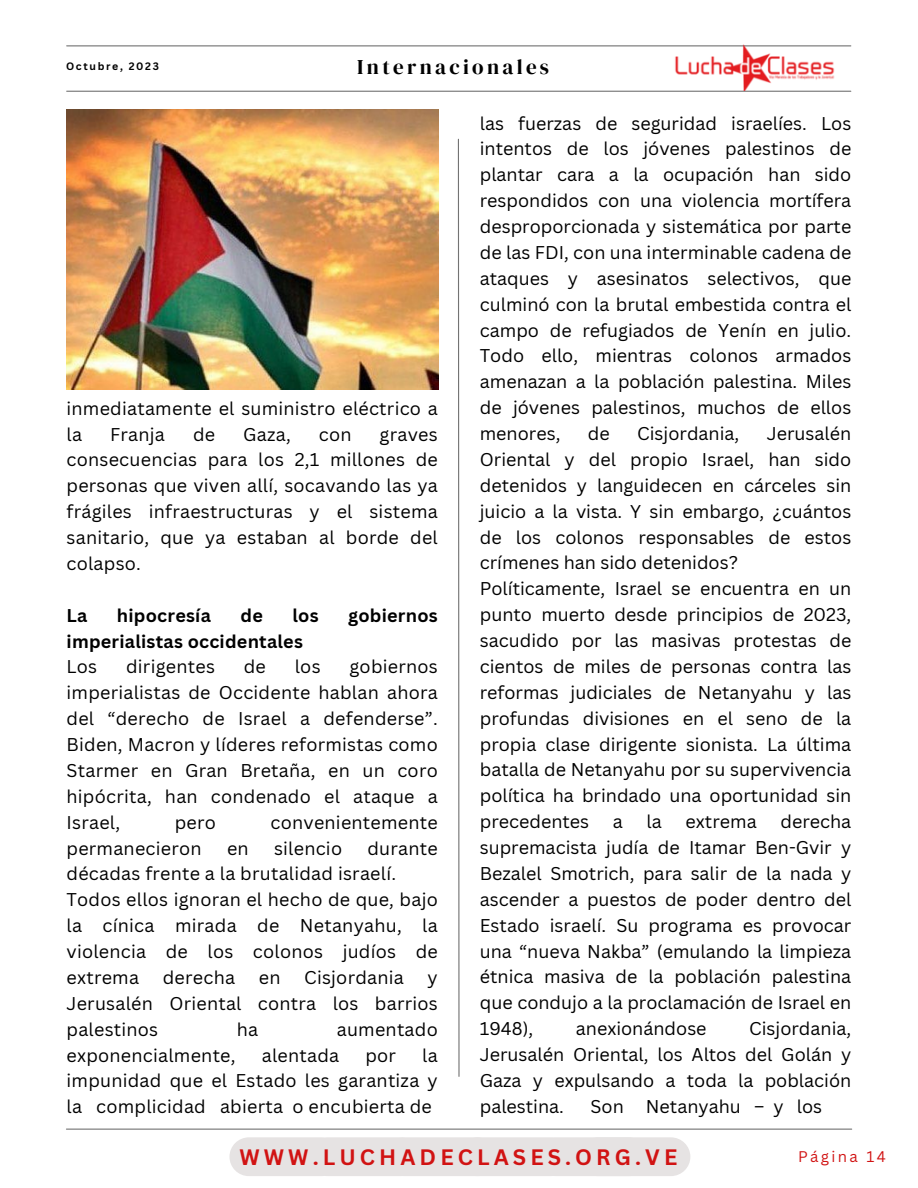
<style>
.page{position:relative;width:918px;height:1188px;background:#fff}
.page>*{position:absolute;margin:0;border:0;box-sizing:border-box;transform-origin:0 0}
.t1{font:700 21.75px "Canva Sans";letter-spacing:.19em;color:#d11313}
.t2{font:21px "DM Serif Display";letter-spacing:.16em;color:#000}
.t3{font:18px/25.8px "Canva Sans";letter-spacing:.015em;color:#000;text-align:justify}
.t4{font:700 18px "Canva Sans";letter-spacing:.015em;color:#000}
.t5{font:15px "Canva Sans";letter-spacing:.16em;color:#d11313}
.t6{font:700 10.5px "Canva Sans";letter-spacing:.16em;color:#000}
</style>
<div class="page">
<hr style="left:67px;top:91px;width:784px;height:1px;background:#737373">
<hr style="left:67px;top:45px;width:784px;height:1px;background:#737373">
<svg style="left:457px;top:138px;width:3px;height:939px"></svg>
<hr style="left:66px;top:1129px;width:786px;height:1px;background:#737373">
<img style="left:673px;top:44px;width:166px;height:46px">
<div style="left:229px;top:1137px;width:112px;height:39px;background:#e6e3e3;border-radius:19px"></div>
<div style="left:309px;top:1137px;width:111px;height:39px;background:#e6e3e3;border-radius:19px"></div>
<div style="left:385px;top:1137px;width:112px;height:39px;background:#e6e3e3;border-radius:19px"></div>
<div style="left:458px;top:1137px;width:112px;height:39px;background:#e6e3e3;border-radius:19px"></div>
<div style="left:537px;top:1137px;width:111px;height:39px;background:#e6e3e3;border-radius:19px"></div>
<div style="left:579px;top:1137px;width:111px;height:39px;background:#e6e3e3;border-radius:19px"></div>
<img style="left:66px;top:110px;width:373px;height:280px">
<p class="t6" style="left:66px;top:59px;width:94px">Octubre, 2023</p>
<p class="t2" style="left:357px;top:52px;width:193px">Internacionales</p>
<p class="t3" style="left:480px;top:110px;width:373px">las fuerzas de seguridad israelíes. Los intentos de los jóvenes palestinos de plantar cara a la ocupación han sido respondidos con una violencia mortífera desproporcionada y sistemática por parte de las FDI, con una interminable cadena de ataques y asesinatos selectivos, que culminó con la brutal embestida contra el campo de refugiados de Yenín en julio.<br>Todo ello, mientras colonos armados amenazan a la población palestina. Miles de jóvenes palestinos, muchos de ellos menores,</p>
<p class="t3" style="left:67px;top:395px;width:373px">inmediatamente el suministro eléctrico a la</p>
<p class="t3" style="left:480px;top:420px;width:373px;text-indent:287px">Jerusalén Oriental y del propio Israel, han sido detenidos y languidecen en cárceles sin juicio a la vista. Y sin embargo, ¿cuántos de los colonos responsables de estos crímenes han sido detenidos?</p>
<p class="t3" style="left:480px;top:575px;width:373px">Políticamente, Israel se encuentra en un punto muerto desde principios de 2023, sacudido por las masivas protestas de cientos de miles de personas contra las reformas judiciales de Netanyahu y las profundas divisiones en el seno de la propia clase dirigente sionista. La última batalla de Netanyahu por su supervivencia política ha brindado una oportunidad sin precedentes</p>
<p class="t3" style="left:588px;top:420px;width:23px">de</p>
<p class="t3" style="left:637px;top:420px;width:104px">Cisjordania,</p>
<p class="t3" style="left:110px;top:421px;width:56px">Franja</p>
<p class="t3" style="left:193px;top:421px;width:24px">de</p>
<p class="t3" style="left:243px;top:421px;width:49px">Gaza,</p>
<p class="t3" style="left:319px;top:421px;width:34px">con</p>
<p class="t3" style="left:67px;top:421px;width:373px;text-indent:313px">graves consecuencias para los 2,1 millones de personas que viven allí, socavando las ya frágiles infraestructuras y el sistema sanitario, que ya estaban al borde del colapso.</p>
<p class="t4" style="left:67px;top:602px;width:22px">La</p>
<p class="t4" style="left:117px;top:602px;width:96px">hipocresía</p>
<p class="t4" style="left:240px;top:602px;width:24px">de</p>
<p class="t4" style="left:292px;top:602px;width:28px">los</p>
<p class="t4" style="left:348px;top:602px;width:91px">gobiernos</p>
<p class="t4" style="left:67px;top:628px;width:238px">imperialistas occidentales</p>
<p class="t3" style="left:67px;top:653px;width:32px">Los</p>
<p class="t3" style="left:126px;top:653px;width:90px">dirigentes</p>
<p class="t3" style="left:244px;top:653px;width:24px">de</p>
<p class="t3" style="left:295px;top:653px;width:27px">los</p>
<p class="t3" style="left:67px;top:653px;width:373px;text-indent:283px">gobiernos imperialistas de Occidente hablan ahora del “derecho de Israel a defenderse”.<br>Biden, Macron y líderes reformistas como Starmer en Gran Bretaña, en un coro hipócrita, han condenado el ataque a Israel,</p>
<p class="t3" style="left:480px;top:808px;width:373px;text-indent:301px">derecha supremacista judía de Itamar Ben-Gvir y Bezalel Smotrich, para salir de la nada y ascender a puestos de poder dentro del Estado israelí. Su programa es provocar una “nueva Nakba” (emulando la limpieza étnica masiva de la población palestina que condujo a la proclamación de Israel en 1948),</p>
<p class="t3" style="left:613px;top:808px;width:12px">a</p>
<p class="t3" style="left:647px;top:808px;width:17px">la</p>
<p class="t3" style="left:686px;top:808px;width:73px">extrema</p>
<p class="t3" style="left:175px;top:809px;width:43px">pero</p>
<p class="t3" style="left:271px;top:809px;width:169px">convenientemente</p>
<p class="t3" style="left:67px;top:835px;width:137px">permanecieron</p>
<p class="t3" style="left:227px;top:835px;width:23px">en</p>
<p class="t3" style="left:274px;top:835px;width:70px">silencio</p>
<p class="t3" style="left:67px;top:835px;width:373px;text-indent:301px">durante décadas frente a la brutalidad israelí.</p>
<p class="t3" style="left:67px;top:886px;width:373px">Todos ellos ignoran el hecho de que, bajo la cínica mirada de Netanyahu, la violencia de los colonos judíos de extrema</p>
<p class="t3" style="left:163px;top:964px;width:74px">derecha</p>
<p class="t3" style="left:259px;top:964px;width:23px">en</p>
<p class="t3" style="left:304px;top:964px;width:101px">Cisjordania</p>
<p class="t3" style="left:67px;top:964px;width:373px;text-indent:361px">y Jerusalén Oriental contra los barrios palestinos</p>
<p class="t3" style="left:480px;top:1015px;width:373px;text-indent:269px">Cisjordania, Jerusalén Oriental, los Altos del Golán y Gaza y expulsando a toda la población palestina.</p>
<p class="t3" style="left:576px;top:1015px;width:132px">anexionándose</p>
<p class="t3" style="left:237px;top:1016px;width:23px">ha</p>
<p class="t3" style="left:337px;top:1016px;width:103px">aumentado</p>
<p class="t3" style="left:67px;top:1042px;width:171px">exponencialmente,</p>
<p class="t3" style="left:262px;top:1042px;width:79px">alentada</p>
<p class="t3" style="left:365px;top:1042px;width:32px">por</p>
<p class="t3" style="left:67px;top:1042px;width:373px;text-indent:356px">la impunidad que el Estado les garantiza y la complicidad abierta o encubierta de</p>
<p class="t3" style="left:591px;top:1093px;width:233px">Son Netanyahu – y los</p>
<p class="t1" style="left:239px;top:1142px;width:439px">WWW.LUCHADECLASES.ORG.VE</p>
<p class="t5" style="left:798px;top:1146px;width:89px">Página 14</p>
</div>
